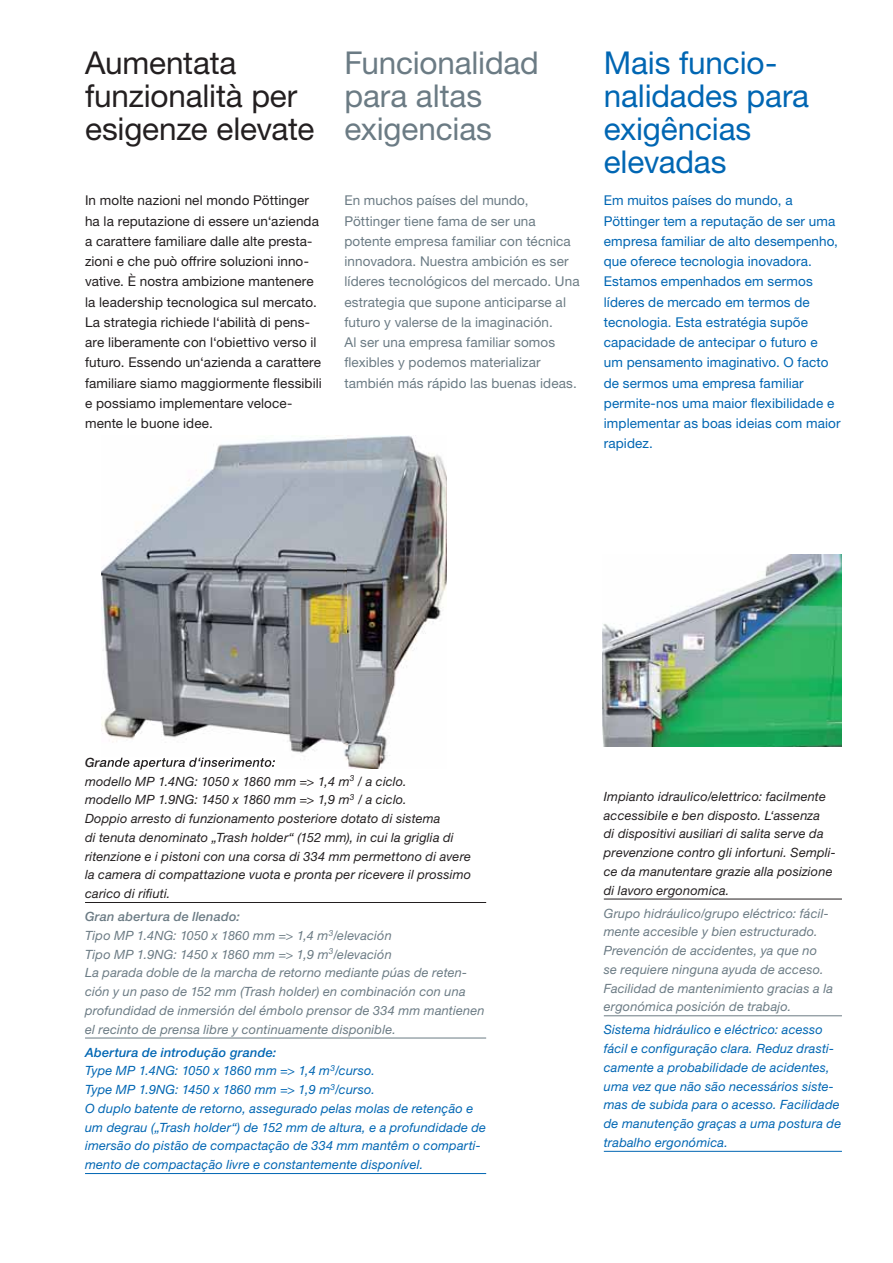
<style>
.page{position:relative;width:893px;height:1263px;background:#fff}
.page>*{position:absolute;margin:0;border:0;box-sizing:border-box;transform-origin:0 0}
.t1{font:31.5px/33px "Helvetica Neue LTW1 G";letter-spacing:-.005em;color:#0066b3}
.t2{font:31.5px/33px "Helvetica Neue LTW1 G";letter-spacing:-.005em;color:#231f20}
.t3{font:31.5px/33px "Helvetica Neue LTW1 G";letter-spacing:-.005em;color:#6b7b84}
.t4{font:13.5px/20.2px "Helvetica Neue LTW1 G";letter-spacing:.01em;color:#231f20}
.t5{font:13.5px/20.2px "Helvetica Neue LTW1 G";letter-spacing:.01em;color:#0066b3}
.t6{font:13.5px/20.2px "Helvetica Neue LTW1 G";letter-spacing:.01em;color:#6b7b84}
.t7{font:italic 12.75px/18.8px "Helvetica Neue LTW1 G";letter-spacing:.015em;color:#0066b3}
.t8{font:italic 12.75px/18.8px "Helvetica Neue LTW1 G";letter-spacing:.015em;color:#231f20}
.t9{font:italic 12.75px/18.8px "Helvetica Neue LTW1 G";letter-spacing:.015em;color:#6b7b84}
.s1{font-weight:500}
</style>
<div class="page">
<hr style="left:85px;top:902px;width:401px;height:1px;background:#231f20">
<hr style="left:85px;top:1038px;width:401px;height:1px;background:#6b7b84">
<hr style="left:85px;top:1173px;width:401px;height:1px;background:#0066b3">
<hr style="left:604px;top:899px;width:238px;height:1px;background:#231f20">
<hr style="left:604px;top:1015px;width:238px;height:1px;background:#6b7b84">
<hr style="left:604px;top:1151px;width:238px;height:1px;background:#0066b3">
<img style="left:101px;top:436px;width:345px;height:333px">
<img style="left:165px;top:757px;width:110px;height:12px">
<img style="left:101px;top:757px;width:64px;height:12px">
<img style="left:603px;top:554px;width:239px;height:192px">
<h1 class="t2" style="left:85px;top:50px;width:231px">Aumentata funzionalità per esigenze elevate</h1>
<h1 class="t3" style="left:344px;top:50px;width:196px">Funcionalidad para altas exigencias</h1>
<h1 class="t1" style="left:604px;top:50px;width:207px">Mais funcio&shy;nalidades para exigências elevadas</h1>
<p class="t4" style="left:85px;top:192px;width:238px">In molte nazioni nel mondo Pöttinger ha la reputazione di essere un‘azienda a carattere familiare dalle alte presta&shy;zioni e che può offrire soluzioni inno&shy;vative. È nostra ambizione mantenere la leadership tecnologica sul mercato.<br>La strategia richiede l‘abilità di pens&shy;are liberamente con l‘obiettivo verso il futuro. Essendo un‘azienda a carattere familiare siamo maggiormente flessibili e possiamo implementare veloce&shy;mente le buone idee.</p>
<p class="t6" style="left:344px;top:192px;width:237px">En muchos países del mundo, Pöttinger tiene fama de ser una potente empresa familiar con técnica innovadora. Nuestra ambición es ser líderes tecnológicos del mercado. Una estrategia que supone anticiparse al futuro y valerse de la imaginación.<br>Al ser una empresa familiar somos flexibles y podemos materializar también más rápido las buenas ideas.</p>
<p class="t5" style="left:604px;top:192px;width:238px">Em muitos países do mundo, a<br>Pöttinger tem a reputação de ser uma empresa familiar de alto desempenho, que oferece tecnologia inovadora.<br>Estamos empenhados em sermos líderes de mercado em termos de tecnologia. Esta estratégia supõe capacidade de antecipar o futuro e<br>um pensamento imaginativo. O facto de sermos uma empresa familiar permite-nos uma maior flexibilidade e implementar as boas ideias com maior rapidez.</p>
<p class="t8" style="left:85px;top:773px;width:388px">modello MP 1.4NG: 1050 x 1860 mm =&gt; 1,4 m<sup>3</sup> / a ciclo.<br>modello MP 1.9NG: 1450 x 1860 mm =&gt; 1,9 m<sup>3</sup> / a ciclo.<br>Doppio arresto di funzionamento posteriore dotato di sistema<br>di tenuta denominato „Trash holder“ (152 mm), in cui la griglia di ritenzione e i pistoni con una corsa di 334 mm permettono di avere la camera di compattazione vuota e pronta per ricevere il prossimo carico di rifiuti.</p>
<p class="t9" style="left:85px;top:909px;width:401px"><span class="s1">Gran abertura de llenado:<br></span>Tipo MP 1.4NG: 1050 x 1860 mm =&gt; 1,4 m<sup>3</sup>/elevación<br>Tipo MP 1.9NG: 1450 x 1860 mm =&gt; 1,9 m<sup>3</sup>/elevación<br>La parada doble de la marcha de retorno mediante púas de reten&shy;ción y un paso de 152 mm (Trash holder) en combinación con una profundidad de inmersión del émbolo prensor de 334 mm mantienen el recinto de prensa libre y continuamente disponible.</p>
<p class="t7" style="left:85px;top:1044px;width:403px"><span class="s1">Abertura de introdução grande:<br></span>Type MP 1.4NG: 1050 x 1860 mm =&gt; 1,4 m<sup>3</sup>/curso.<br>Type MP 1.9NG: 1450 x 1860 mm =&gt; 1,9 m<sup>3</sup>/curso.<br>O duplo batente de retorno, assegurado pelas molas de retenção e um degrau („Trash holder“) de 152 mm de altura, e a profundidade de imersão do pistão de compactação de 334 mm mantêm o comparti&shy;mento de compactação livre e constantemente disponível.</p>
<p class="t8" style="left:604px;top:788px;width:234px">Impianto idraulico/elettrico: facilmente accessibile e ben disposto. L‘assenza<br>di dispositivi ausiliari di salita serve da prevenzione contro gli infortuni. Sempli&shy;ce da manutentare grazie alla posizione di lavoro ergonomica.</p>
<p class="t9" style="left:604px;top:905px;width:231px">Grupo hidráulico/grupo eléctrico: fácil&shy;mente accesible y bien estructurado.<br>Prevención de accidentes, ya que no se requiere ninguna ayuda de acceso.<br>Facilidad de mantenimiento gracias a la ergonómica posición de trabajo.</p>
<p class="t7" style="left:604px;top:1022px;width:239px">Sistema hidráulico e eléctrico: acesso fácil e configuração clara. Reduz drasti&shy;camente a probabilidade de acidentes, uma vez que não são necessários siste&shy;mas de subida para o acesso. Facilidade de manutenção graças a uma postura de trabalho ergonómica.</p>
</div>
